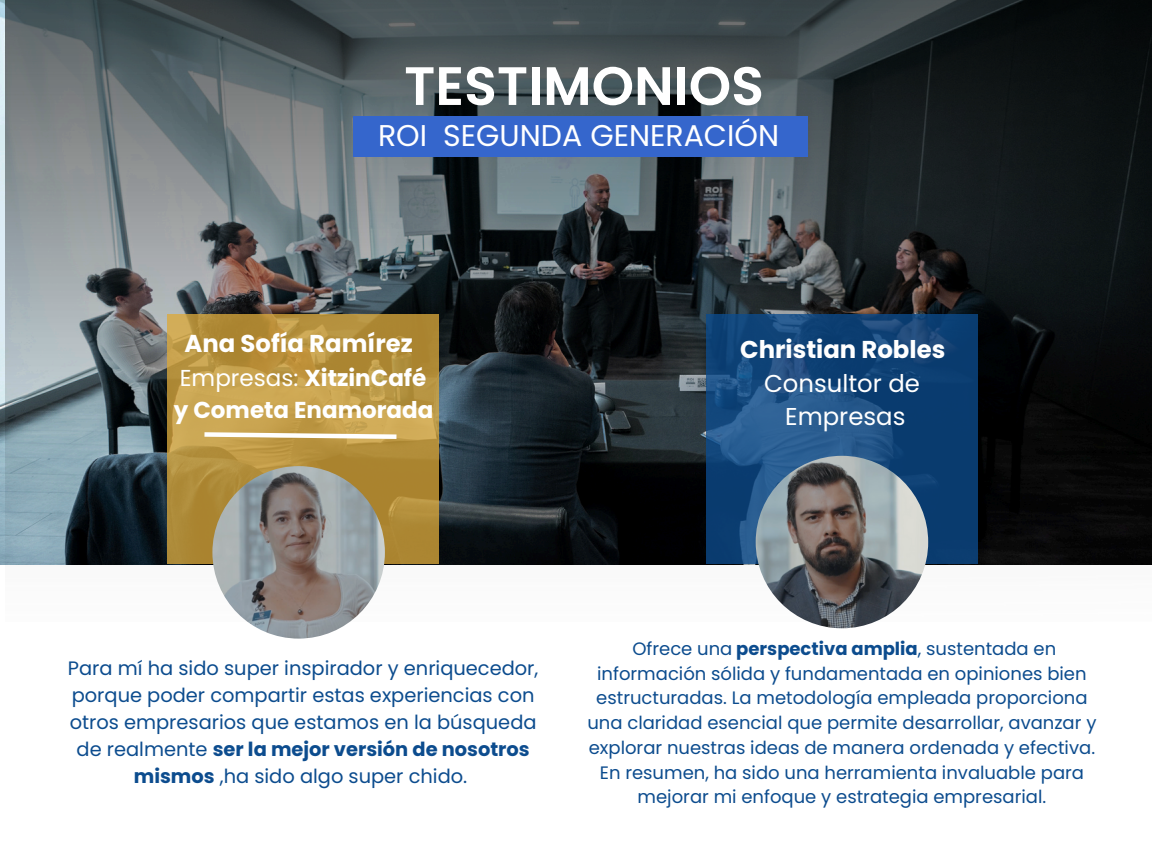
<style>
.page{position:relative;width:1152px;height:864px;background:#fff}
.page>*{position:absolute;margin:0;border:0;box-sizing:border-box;transform-origin:0 0}
.t1{font:600 54px "Poppins";color:#fff}
.t2{font:30px "Poppins";color:#fff}
.t3{font:24.3px/33.8px "Poppins";color:#fff;text-align:center}
.t4{font:700 24.3px "Poppins";color:#fff}
.t5{font:700 23.1px/31.5px "Poppins";color:#fff}
.t6{font:19.35px/27px "Poppins";color:#0c4c8e;text-align:center}
.t7{font:18px/24.8px "Poppins";color:#0c4c8e;text-align:center}
.s1{font-weight:400}
.s2{font-weight:700}
</style>
<div class="page">
<img style="left:5px;top:0;width:1147px;height:621px">
<svg style="left:706px;top:314px;width:272px;height:250px;background:#15477b"></svg>
<svg style="left:167px;top:314px;width:272px;height:250px;background:#b8933f"></svg>
<img style="left:212px;top:466px;width:173px;height:173px;border-radius:50%">
<svg style="left:200px;top:430px;width:201px;height:11px"></svg>
<img style="left:756px;top:456px;width:172px;height:172px;border-radius:50%">
<div style="left:353px;top:116px;width:454px;height:41px;background:#3566cc"></div>
<h2 class="t1" style="left:404px;top:48px;width:361px">TESTIMONIOS</h2>
<h3 class="t2" style="left:378px;top:115px;width:403px">ROI SEGUNDA GENERACIÓN</h3>
<h4 class="t4" style="left:184px;top:326px;width:230px">Ana Sofía Ramírez</h4>
<h4 class="t5" style="left:174px;top:363px;width:261px"><span class="s1">Empresas:</span> XitzinCafé y Cometa Enamorada</h4>
<p class="t3" style="left:740px;top:333px;width:207px"><span class="s2">Christian Robles<br></span>Consultor de<br>Empresas</p>
<p class="t6" style="left:68px;top:655px;width:472px">Para mí ha sido super inspirador y enriquecedor, porque poder compartir estas experiencias con otros empresarios que estamos en la búsqueda de realmente <span class="s2">ser la mejor versión de nosotros mismos</span> ,ha sido algo super chido.</p>
<p class="t7" style="left:587px;top:636px;width:511px">Ofrece una <span class="s2">perspectiva amplia</span>, sustentada en información sólida y fundamentada en opiniones bien estructuradas. La metodología empleada proporciona una claridad esencial que permite desarrollar, avanzar y explorar nuestras ideas de manera ordenada y efectiva.<br>En resumen, ha sido una herramienta invaluable para mejorar mi enfoque y estrategia empresarial.</p>
</div>
